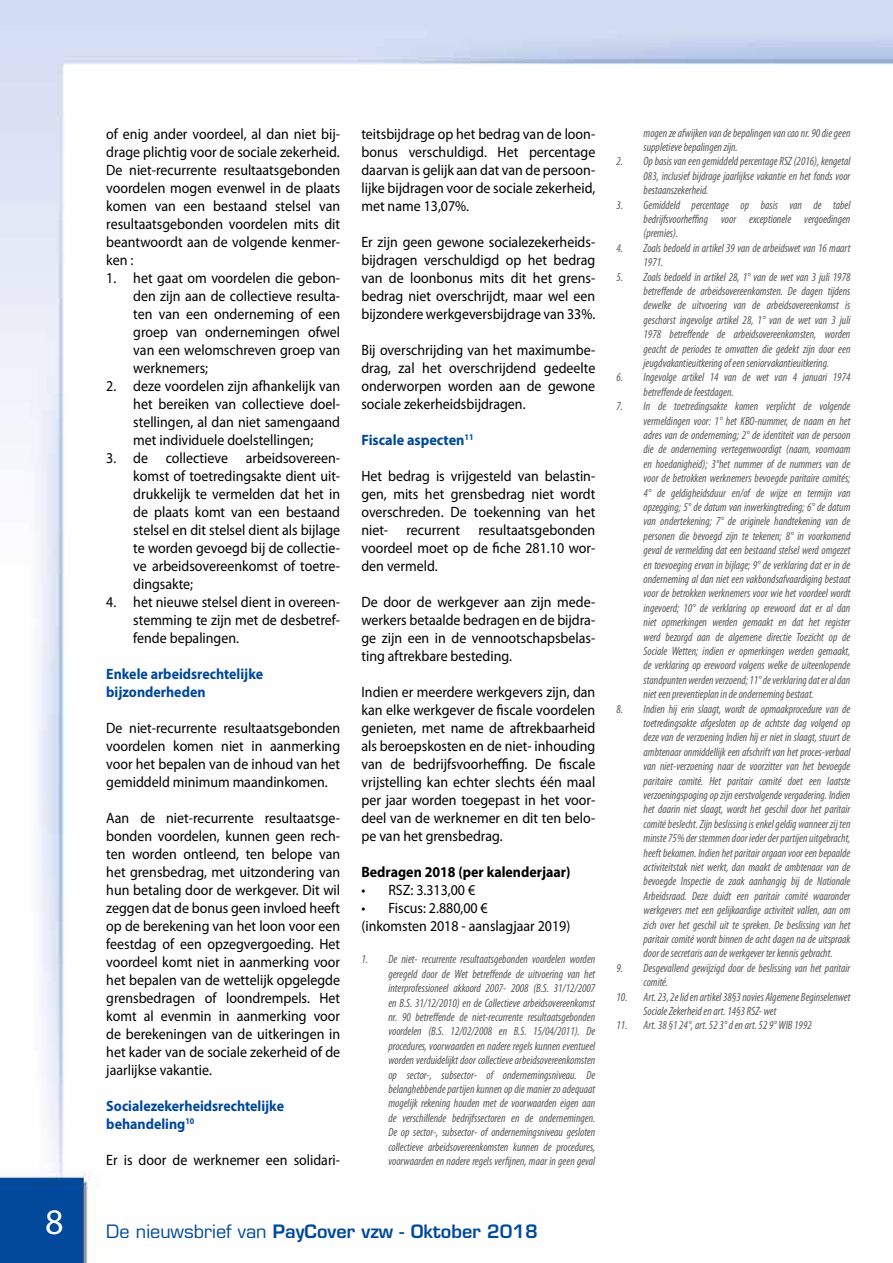
<style>
.page{position:relative;width:893px;height:1263px;background:#fff}
.page>*{position:absolute;margin:0;border:0;box-sizing:border-box;transform-origin:0 0}
.t1{font:600 18px "Eurostile LT Std";color:#00489a}
.t2{font:15px/18px "Myriad Pro";color:#000;text-align:justify;scale:.93 1}
.t3{font:700 15px/18px "Myriad Pro";color:#00489a;scale:.93 1}
.t4{font:700 15px "Myriad Pro";color:#000;scale:.93 1}
.t5{font:700 15px "Myriad Pro";color:#00489a;scale:.95 1}
.t6{font:italic condensed 12px/14.4px "Myriad Pro";color:#575756;text-align:justify;scale:.95 1}
.s1{font-weight:400}
</style>
<div class="page">
<img style="left:0;top:0;width:893px;height:1263px">
<p class="t2" style="left:106px;top:125px;width:253px">of enig ander voordeel, al dan niet bij&shy;drage plichtig voor de sociale zekerheid.<br>De niet-recurrente resultaatsgebonden voordelen mogen evenwel in de plaats komen van een bestaand stelsel van resultaatsgebonden voordelen mits dit beantwoordt aan de volgende kenmer&shy;ken :</p>
<p class="t2" style="left:133px;top:269px;width:224px;text-indent:-27px">1. het gaat om voordelen die gebon&shy;den zijn aan de collectieve resulta&shy;ten van een onderneming of een groep van ondernemingen ofwel van een welomschreven groep van werknemers;</p>
<p class="t2" style="left:133px;top:377px;width:224px;text-indent:-27px">2. deze voordelen zijn afhankelijk van het bereiken van collectieve doel&shy;stellingen, al dan niet samengaand met individuele doelstellingen;</p>
<p class="t2" style="left:133px;top:449px;width:224px;text-indent:-27px">3. de collectieve arbeidsovereen&shy;komst of toetredingsakte dient uit&shy;drukkelijk te vermelden dat het in de plaats komt van een bestaand stelsel en dit stelsel dient als bijlage te worden gevoegd bij de collectie&shy;ve arbeidsovereenkomst of toetre&shy;dingsakte;</p>
<p class="t2" style="left:133px;top:593px;width:224px;text-indent:-27px">4. het nieuwe stelsel dient in overeen&shy;stemming te zijn met de desbetref&shy;fende bepalingen.</p>
<p class="t3" style="left:106px;top:664px;width:170px">Enkele arbeidsrechtelijke bijzonderheden</p>
<p class="t2" style="left:106px;top:719px;width:253px">De niet-recurrente resultaatsgebonden voordelen komen niet in aanmerking voor het bepalen van de inhoud van het gemiddeld minimum maandinkomen.</p>
<p class="t2" style="left:106px;top:809px;width:253px">Aan de niet-recurrente resultaatsge&shy;bonden voordelen, kunnen geen rech&shy;ten worden ontleend, ten belope van het grensbedrag, met uitzondering van hun betaling door de werkgever. Dit wil zeggen dat de bonus geen invloed heeft op de berekening van het loon voor een feestdag of een opzegvergoeding. Het voordeel komt niet in aanmerking voor het bepalen van de wettelijk opgelegde grensbedragen of loondrempels. Het komt al evenmin in aanmerking voor de berekeningen van de uitkeringen in het kader van de sociale zekerheid of de jaarlijkse vakantie.</p>
<p class="t3" style="left:106px;top:1096px;width:193px">Socialezekerheidsrechtelijke behandeling<sup>10</sup></p>
<p class="t2" style="left:106px;top:1151px;width:253px">Er is door de werknemer een solidari-</p>
<p class="t2" style="left:361px;top:125px;width:253px">teitsbijdrage op het bedrag van de loon&shy;bonus verschuldigd. Het percentage daarvan is gelijk aan dat van de persoon&shy;lijke bijdragen voor de sociale zekerheid, met name 13,07%.</p>
<p class="t2" style="left:361px;top:233px;width:253px">Er zijn geen gewone socialezekerheids&shy;bijdragen verschuldigd op het bedrag van de loonbonus mits dit het grens&shy;bedrag niet overschrijdt, maar wel een bijzondere werkgeversbijdrage van 33%.</p>
<p class="t2" style="left:361px;top:341px;width:253px">Bij overschrijding van het maximumbe&shy;drag, zal het overschrijdend gedeelte onderworpen worden aan de gewone sociale zekerheidsbijdragen.</p>
<p class="t5" style="left:361px;top:430px;width:120px">Fiscale aspecten<sup>11</sup></p>
<p class="t2" style="left:361px;top:467px;width:253px">Het bedrag is vrijgesteld van belastin&shy;gen, mits het grensbedrag niet wordt overschreden. De toekenning van het niet- recurrent resultaatsgebonden voordeel moet op de fiche 281.10 wor&shy;den vermeld.</p>
<p class="t2" style="left:361px;top:593px;width:253px">De door de werkgever aan zijn mede&shy;werkers betaalde bedragen en de bijdra&shy;ge zijn een in de vennootschapsbelas&shy;ting aftrekbare besteding.</p>
<p class="t2" style="left:361px;top:683px;width:253px">Indien er meerdere werkgevers zijn, dan kan elke werkgever de fiscale voordelen genieten, met name de aftrekbaarheid als beroepskosten en de niet- inhouding van de bedrijfsvoorheffing. De fiscale vrijstelling kan echter slechts één maal per jaar worden toegepast in het voor&shy;deel van de werknemer en dit ten belo&shy;pe van het grensbedrag.</p>
<p class="t4" style="left:361px;top:862px;width:226px">Bedragen 2018 (per kalenderjaar)</p>
<p class="t2" style="left:361px;top:881px;width:124px">• RSZ: 3.313,00 €</p>
<p class="t2" style="left:361px;top:899px;width:226px">• Fiscus: 2.880,00 €<br>(inkomsten 2018 - aanslagjaar 2019)</p>
<p class="t6" style="left:388px;top:952px;width:219px;text-indent:-27px">1. De niet- recurrente resultaatsgebonden voordelen worden geregeld door de Wet betreffende de uitvoering van het interprofessioneel akkoord 2007- 2008 (B.S. 31/12/2007 en B.S. 31/12/2010) en de Collectieve arbeidsovereenkomst nr. 90 betreffende de niet-recurrente resultaatsgebonden voordelen (B.S. 12/02/2008 en B.S. 15/04/2011). De procedures, voorwaarden en nadere regels kunnen eventueel worden verduidelijkt door collectieve arbeidsovereenkomsten op sector-, subsector- of ondernemingsniveau. De belanghebbende partijen kunnen op die manier zo adequaat mogelijk rekening houden met de voorwaarden eigen aan de verschillende bedrijfssectoren en de ondernemingen.<br>De op sector-, subsector- of ondernemingsniveau gesloten collectieve arbeidsovereenkomsten kunnen de procedures, voorwaarden en nadere regels verfijnen, maar in geen geval</p>
<h1 class="t1" style="left:45px;top:1220px;width:494px"><sup>8</sup> <span class="s1">De nieuwsbrief van</span> PayCover vzw - Oktober 2018</h1>
<p class="t6" style="left:644px;top:125px;width:219px">mogen ze afwijken van de bepalingen van cao nr. 90 die geen suppletieve bepalingen zijn.</p>
<p class="t6" style="left:644px;top:154px;width:219px;text-indent:-27px">2. Op basis van een gemiddeld percentage RSZ (2016), kengetal 083, inclusief bijdrage jaarlijkse vakantie en het fonds voor bestaanszekerheid.</p>
<p class="t6" style="left:644px;top:197px;width:219px;text-indent:-27px">3. Gemiddeld percentage op basis van de tabel bedrijfsvoorheffing voor exceptionele vergoedingen (premies).</p>
<p class="t6" style="left:644px;top:240px;width:219px;text-indent:-27px">4. Zoals bedoeld in artikel 39 van de arbeidswet van 16 maart<br>1971.</p>
<p class="t6" style="left:644px;top:269px;width:219px;text-indent:-27px">5. Zoals bedoeld in artikel 28, 1° van de wet van 3 juli 1978 betreffende de arbeidsovereenkomsten. De dagen tijdens dewelke de uitvoering van de arbeidsovereenkomst is geschorst ingevolge artikel 28, 1° van de wet van 3 juli 1978 betreffende de arbeidsovereenkomsten, worden geacht de periodes te omvatten die gedekt zijn door een jeugdvakantieuitkering of een seniorvakantieuitkering.</p>
<p class="t6" style="left:644px;top:370px;width:219px;text-indent:-27px">6. Ingevolge artikel 14 van de wet van 4 januari 1974 betreffende de feestdagen.</p>
<p class="t6" style="left:644px;top:399px;width:219px;text-indent:-27px">7. In de toetredingsakte komen verplicht de volgende vermeldingen voor: 1° het KBO-nummer, de naam en het adres van de onderneming; 2° de identiteit van de persoon die de onderneming vertegenwoordigt (naam, voornaam en hoedanigheid); 3°het nummer of de nummers van de voor de betrokken werknemers bevoegde paritaire comités; 4° de geldigheidsduur en/of de wijze en termijn van opzegging; 5° de datum van inwerkingtreding; 6° de datum van ondertekening; 7° de originele handtekening van de personen die bevoegd zijn te tekenen; 8° in voorkomend geval de vermelding dat een bestaand stelsel werd omgezet en toevoeging ervan in bijlage; 9° de verklaring dat er in de onderneming al dan niet een vakbondsafvaardiging bestaat voor de betrokken werknemers voor wie het voordeel wordt ingevoerd; 10° de verklaring op erewoord dat er al dan niet opmerkingen werden gemaakt en dat het register werd bezorgd aan de algemene directie Toezicht op de Sociale Wetten; indien er opmerkingen werden gemaakt, de verklaring op erewoord volgens welke de uiteenlopende standpunten werden verzoend; 11° de verklaring dat er al dan niet een preventieplan in de onderneming bestaat.</p>
<p class="t6" style="left:644px;top:701px;width:219px;text-indent:-27px">8. Indien hij erin slaagt, wordt de opmaakprocedure van de toetredingsakte afgesloten op de achtste dag volgend op deze van de verzoening Indien hij er niet in slaagt, stuurt de ambtenaar onmiddellijk een afschrift van het proces-verbaal van niet-verzoening naar de voorzitter van het bevoegde paritaire comité. Het paritair comité doet een laatste verzoeningspoging op zijn eerstvolgende vergadering. Indien het daarin niet slaagt, wordt het geschil door het paritair comité beslecht. Zijn beslissing is enkel geldig wanneer zij ten minste 75% der stemmen door ieder der partijen uitgebracht, heeft bekomen. Indien het paritair orgaan voor een bepaalde activiteitstak niet werkt, dan maakt de ambtenaar van de bevoegde Inspectie de zaak aanhangig bij de Nationale Arbeidsraad. Deze duidt een paritair comité waaronder werkgevers met een gelijkaardige activiteit vallen, aan om zich over het geschil uit te spreken. De beslissing van het paritair comité wordt binnen de acht dagen na de uitspraak door de secretaris aan de werkgever ter kennis gebracht.</p>
<p class="t6" style="left:644px;top:960px;width:219px;text-indent:-27px">9. Desgevallend gewijzigd door de beslissing van het paritair comité.</p>
<p class="t6" style="left:644px;top:989px;width:219px;text-indent:-27px">10. Art. 23, 2e lid en artikel 38§3 novies Algemene Beginselenwet<br>Sociale Zekerheid en art. 14§3 RSZ- wet</p>
<p class="t6" style="left:617px;top:1018px;width:207px">11. Art. 38 §1 24°, art. 52 3° d en art. 52 9° WIB 1992</p>
</div>
